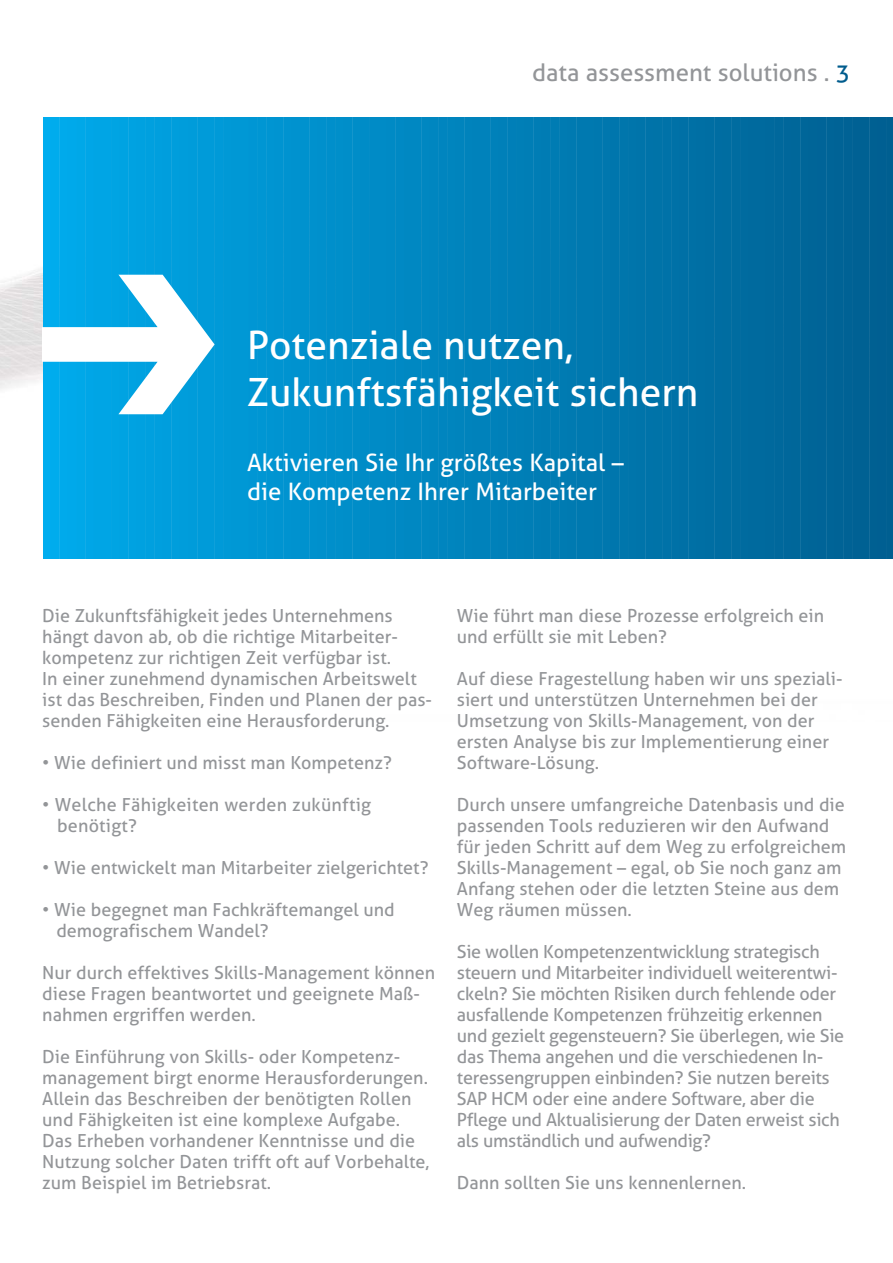
<style>
.page{position:relative;width:893px;height:1263px;background:#fff}
.page>*{position:absolute;margin:0;border:0;box-sizing:border-box;transform-origin:0 0}
.t1{font:39px/46.8px "Aller";color:#fff}
.t2{font:24px/28.8px "Aller";color:#fff}
.t3{font:24px "Aller";color:#939598}
.t4{font:18px/21px "Aller";color:#939598}
.t5{font:18px/21px "Aller";letter-spacing:-.02em;color:#939598}
.s1{color:#005c8d}
</style>
<div class="page">
<img style="left:0;top:117px;width:893px;height:442px">
<div style="left:44px;top:118px;width:6px;height:441px;background:#00adef"></div>
<div style="left:52px;top:118px;width:6px;height:441px;background:#00aced"></div>
<div style="left:61px;top:118px;width:6px;height:441px;background:#00aaeb"></div>
<div style="left:69px;top:118px;width:7px;height:441px;background:#00a9ea"></div>
<div style="left:78px;top:118px;width:6px;height:441px;background:#00a8e8"></div>
<div style="left:87px;top:118px;width:6px;height:441px;background:#00a6e7"></div>
<div style="left:95px;top:118px;width:7px;height:441px;background:#00a5e5"></div>
<div style="left:104px;top:118px;width:6px;height:441px;background:#00a5e5"></div>
<div style="left:112px;top:118px;width:7px;height:441px;background:#00a4e3"></div>
<div style="left:121px;top:118px;width:6px;height:441px;background:#00a3e2"></div>
<div style="left:130px;top:118px;width:6px;height:441px;background:#00a2e1"></div>
<div style="left:138px;top:118px;width:7px;height:441px;background:#00a1e0"></div>
<div style="left:147px;top:118px;width:6px;height:441px;background:#00a0df"></div>
<div style="left:155px;top:118px;width:7px;height:441px;background:#009fde"></div>
<div style="left:164px;top:118px;width:6px;height:441px;background:#009edd"></div>
<div style="left:173px;top:118px;width:6px;height:441px;background:#009edc"></div>
<div style="left:181px;top:118px;width:7px;height:441px;background:#009ddb"></div>
<div style="left:190px;top:118px;width:6px;height:441px;background:#009cda"></div>
<div style="left:199px;top:118px;width:6px;height:441px;background:#009bd9"></div>
<div style="left:207px;top:118px;width:7px;height:441px;background:#009bd9"></div>
<div style="left:216px;top:118px;width:6px;height:441px;background:#009ad8"></div>
<div style="left:224px;top:118px;width:7px;height:441px;background:#0099d6"></div>
<div style="left:233px;top:118px;width:6px;height:441px;background:#0098d5"></div>
<div style="left:242px;top:118px;width:6px;height:441px;background:#0098d5"></div>
<div style="left:250px;top:118px;width:7px;height:441px;background:#0096d4"></div>
<div style="left:259px;top:118px;width:6px;height:441px;background:#0096d3"></div>
<div style="left:267px;top:118px;width:7px;height:441px;background:#0095d2"></div>
<div style="left:276px;top:118px;width:6px;height:441px;background:#0094d1"></div>
<div style="left:285px;top:118px;width:6px;height:441px;background:#0093d0"></div>
<div style="left:293px;top:118px;width:7px;height:441px;background:#0092cf"></div>
<div style="left:302px;top:118px;width:6px;height:441px;background:#0092ce"></div>
<div style="left:311px;top:118px;width:6px;height:441px;background:#0091cd"></div>
<div style="left:319px;top:118px;width:7px;height:441px;background:#0090cc"></div>
<div style="left:328px;top:118px;width:6px;height:441px;background:#008fcb"></div>
<div style="left:336px;top:118px;width:7px;height:441px;background:#008fca"></div>
<div style="left:345px;top:118px;width:6px;height:441px;background:#008ec9"></div>
<div style="left:354px;top:118px;width:6px;height:441px;background:#008dc8"></div>
<div style="left:362px;top:118px;width:7px;height:441px;background:#008cc7"></div>
<div style="left:371px;top:118px;width:6px;height:441px;background:#008bc6"></div>
<div style="left:379px;top:118px;width:7px;height:441px;background:#008bc6"></div>
<div style="left:388px;top:118px;width:6px;height:441px;background:#008ac5"></div>
<div style="left:397px;top:118px;width:6px;height:441px;background:#0089c4"></div>
<div style="left:405px;top:118px;width:7px;height:441px;background:#0088c2"></div>
<div style="left:414px;top:118px;width:6px;height:441px;background:#0088c2"></div>
<div style="left:423px;top:118px;width:6px;height:441px;background:#0087c1"></div>
<div style="left:431px;top:118px;width:7px;height:441px;background:#0086c0"></div>
<div style="left:440px;top:118px;width:6px;height:441px;background:#0085bf"></div>
<div style="left:448px;top:118px;width:7px;height:441px;background:#0085be"></div>
<div style="left:457px;top:118px;width:6px;height:441px;background:#0084bd"></div>
<div style="left:466px;top:118px;width:6px;height:441px;background:#0083bc"></div>
<div style="left:474px;top:118px;width:7px;height:441px;background:#0082bb"></div>
<div style="left:483px;top:118px;width:6px;height:441px;background:#0082bb"></div>
<div style="left:491px;top:118px;width:7px;height:441px;background:#0081ba"></div>
<div style="left:500px;top:118px;width:6px;height:441px;background:#0080b9"></div>
<div style="left:509px;top:118px;width:6px;height:441px;background:#007fb8"></div>
<div style="left:517px;top:118px;width:7px;height:441px;background:#007fb7"></div>
<div style="left:526px;top:118px;width:6px;height:441px;background:#007eb6"></div>
<div style="left:535px;top:118px;width:6px;height:441px;background:#007db5"></div>
<div style="left:543px;top:118px;width:7px;height:441px;background:#007cb4"></div>
<div style="left:552px;top:118px;width:6px;height:441px;background:#007cb3"></div>
<div style="left:560px;top:118px;width:7px;height:441px;background:#007bb2"></div>
<div style="left:569px;top:118px;width:6px;height:441px;background:#007ab1"></div>
<div style="left:578px;top:118px;width:6px;height:441px;background:#0079b0"></div>
<div style="left:586px;top:118px;width:7px;height:441px;background:#0079b0"></div>
<div style="left:595px;top:118px;width:6px;height:441px;background:#0078af"></div>
<div style="left:603px;top:118px;width:7px;height:441px;background:#0077ae"></div>
<div style="left:612px;top:118px;width:6px;height:441px;background:#0076ad"></div>
<div style="left:621px;top:118px;width:6px;height:441px;background:#0076ac"></div>
<div style="left:629px;top:118px;width:7px;height:441px;background:#0075ab"></div>
<div style="left:638px;top:118px;width:6px;height:441px;background:#0074aa"></div>
<div style="left:647px;top:118px;width:6px;height:441px;background:#0073a9"></div>
<div style="left:655px;top:118px;width:7px;height:441px;background:#0073a8"></div>
<div style="left:664px;top:118px;width:6px;height:441px;background:#0072a8"></div>
<div style="left:672px;top:118px;width:7px;height:441px;background:#0071a7"></div>
<div style="left:681px;top:118px;width:6px;height:441px;background:#0070a6"></div>
<div style="left:690px;top:118px;width:6px;height:441px;background:#0070a5"></div>
<div style="left:698px;top:118px;width:7px;height:441px;background:#006fa4"></div>
<div style="left:707px;top:118px;width:6px;height:441px;background:#006ea3"></div>
<div style="left:715px;top:118px;width:7px;height:441px;background:#006da2"></div>
<div style="left:724px;top:118px;width:6px;height:441px;background:#006da1"></div>
<div style="left:733px;top:118px;width:6px;height:441px;background:#006ca0"></div>
<div style="left:741px;top:118px;width:7px;height:441px;background:#006b9f"></div>
<div style="left:750px;top:118px;width:6px;height:441px;background:#006a9e"></div>
<div style="left:759px;top:118px;width:6px;height:441px;background:#006a9e"></div>
<div style="left:767px;top:118px;width:7px;height:441px;background:#00699d"></div>
<div style="left:776px;top:118px;width:6px;height:441px;background:#00689c"></div>
<div style="left:784px;top:118px;width:7px;height:441px;background:#00679b"></div>
<div style="left:793px;top:118px;width:6px;height:441px;background:#00679a"></div>
<div style="left:802px;top:118px;width:6px;height:441px;background:#069"></div>
<div style="left:810px;top:118px;width:7px;height:441px;background:#006598"></div>
<div style="left:819px;top:118px;width:6px;height:441px;background:#006498"></div>
<div style="left:827px;top:118px;width:7px;height:441px;background:#006497"></div>
<div style="left:836px;top:118px;width:6px;height:441px;background:#006396"></div>
<div style="left:845px;top:118px;width:6px;height:441px;background:#006295"></div>
<div style="left:853px;top:118px;width:7px;height:441px;background:#006194"></div>
<div style="left:862px;top:118px;width:6px;height:441px;background:#006193"></div>
<div style="left:871px;top:118px;width:6px;height:441px;background:#006092"></div>
<div style="left:879px;top:118px;width:7px;height:441px;background:#005f92"></div>
<div style="left:888px;top:118px;width:5px;height:441px;background:#005f91"></div>
<img style="left:42px;top:248px;width:181px;height:190px">
<h2 class="t3" style="left:532px;top:63px;width:320px">data assessment solutions . <span class="s1">3</span></h2>
<h1 class="t1" style="left:247px;top:326px;width:453px">Potenziale nutzen,<br>Zukunftsfähigkeit sichern</h1>
<h2 class="t2" style="left:247px;top:451px;width:378px">Aktivieren Sie Ihr größtes Kapital – die Kompetenz Ihrer Mitarbeiter</h2>
<p class="t4" style="left:42px;top:607px;width:391px">Die Zukunftsfähigkeit jedes Unternehmens hängt davon ab, ob die richtige Mitarbeiter&shy;kompetenz zur richtigen Zeit verfügbar ist.<br>In einer zunehmend dynamischen Arbeitswelt ist das Beschreiben, Finden und Planen der pas&shy;senden Fähigkeiten eine Herausforderung.</p>
<p class="t4" style="left:42px;top:754px;width:351px">• Wie definiert und misst man Kompetenz?</p>
<p class="t4" style="left:57px;top:796px;width:316px;text-indent:-15px">• Welche Fähigkeiten werden zukünftig benötigt?</p>
<p class="t4" style="left:42px;top:859px;width:388px">• Wie entwickelt man Mitarbeiter zielgerichtet?</p>
<p class="t4" style="left:56px;top:901px;width:340px;text-indent:-14px">• Wie begegnet man Fachkräftemangel und demografischem Wandel?</p>
<p class="t4" style="left:42px;top:964px;width:394px">Nur durch effektives Skills-Management können diese Fragen beantwortet und geeignete Maß&shy;nahmen ergriffen werden.</p>
<p class="t4" style="left:42px;top:1048px;width:389px">Die Einführung von Skills- oder Kompetenz&shy;management birgt enorme Herausforderungen.<br>Allein das Beschreiben der benötigten Rollen und Fähigkeiten ist eine komplexe Aufgabe.<br>Das Erheben vorhandener Kenntnisse und die Nutzung solcher Daten trifft oft auf Vorbehalte, zum Beispiel im Betriebsrat.</p>
<p class="t4" style="left:457px;top:607px;width:369px">Wie führt man diese Prozesse erfolgreich ein und erfüllt sie mit Leben?</p>
<p class="t4" style="left:457px;top:670px;width:387px">Auf diese Fragestellung haben wir uns speziali&shy;siert und unterstützen Unternehmen bei der Umsetzung von Skills-Management, von der ersten Analyse bis zur Implementierung einer Software-Lösung.</p>
<p class="t4" style="left:457px;top:796px;width:391px">Durch unsere umfangreiche Datenbasis und die passenden Tools reduzieren wir den Aufwand für jeden Schritt auf dem Weg zu erfolgreichem Skills-Management – egal, ob Sie noch ganz am Anfang stehen oder die letzten Steine aus dem Weg räumen müssen.</p>
<p class="t5" style="left:457px;top:943px;width:389px">Sie wollen Kompetenzentwicklung strategisch steuern und Mitarbeiter individuell weiterentwi&shy;ckeln? Sie möchten Risiken durch fehlende oder ausfallende Kompetenzen frühzeitig erkennen und gezielt gegensteuern? Sie überlegen, wie Sie das Thema angehen und die verschiedenen In&shy;teressengruppen einbinden? Sie nutzen bereits SAP HCM oder eine andere Software, aber die Pflege und Aktualisierung der Daten erweist sich als umständlich und aufwendig?</p>
<p class="t4" style="left:457px;top:1174px;width:291px">Dann sollten Sie uns kennenlernen.</p>
</div>
